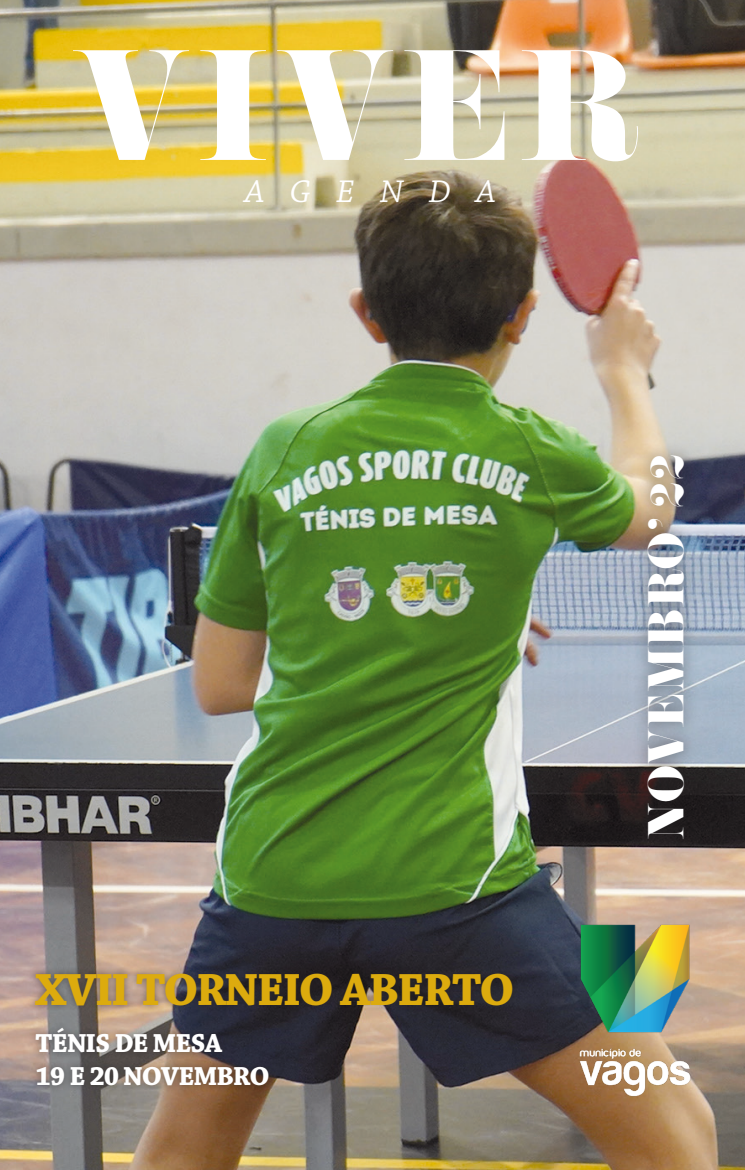
<style>
.page{position:relative;width:745px;height:1170px;background:#fff}
.page>*{position:absolute;margin:0;border:0;box-sizing:border-box;transform-origin:0 0}
.t1{font:140px "Pistilli";letter-spacing:.05em;color:#fff}
.t2{font:700 47.5px "Chaparral Pro";letter-spacing:-.04em;color:#dcab0e}
.t3{font:45px "Pistilli";color:#fff}
.t4{font:italic 33px "Chaparral Pro";letter-spacing:.77em;color:#fff}
.t5{font:700 27.5px "Chaparral Pro";letter-spacing:-.04em;color:#fff}
</style>
<div class="page">
<img style="left:0;top:0;width:744px;height:1169px">
<div style="left:632px;top:440px;width:65px;height:411px;background:#231f20;opacity:.4"></div>
<div style="left:28px;top:965px;width:492px;height:127px;background:#231f20;opacity:.5"></div>
<img style="left:558px;top:902px;width:152px;height:211px">
<h1 class="t1" style="left:72px;top:17px;width:569px">VIVER</h1>
<p class="t4" style="left:245px;top:173px;width:252px">AGENDA</p>
<p class="t2" style="left:35px;top:961px;width:480px">XVII TORNEIO ABERTO</p>
<p class="t5" style="left:35px;top:1027px;width:188px">TÉNIS DE MESA</p>
<p class="t5" style="left:35px;top:1059px;width:236px">19 E 20 NOVEMBRO</p>
<p class="t3" style="left:637px;top:839px;width:388px;rotate:-90deg">NOVEMBRO’ 22</p>
</div>
